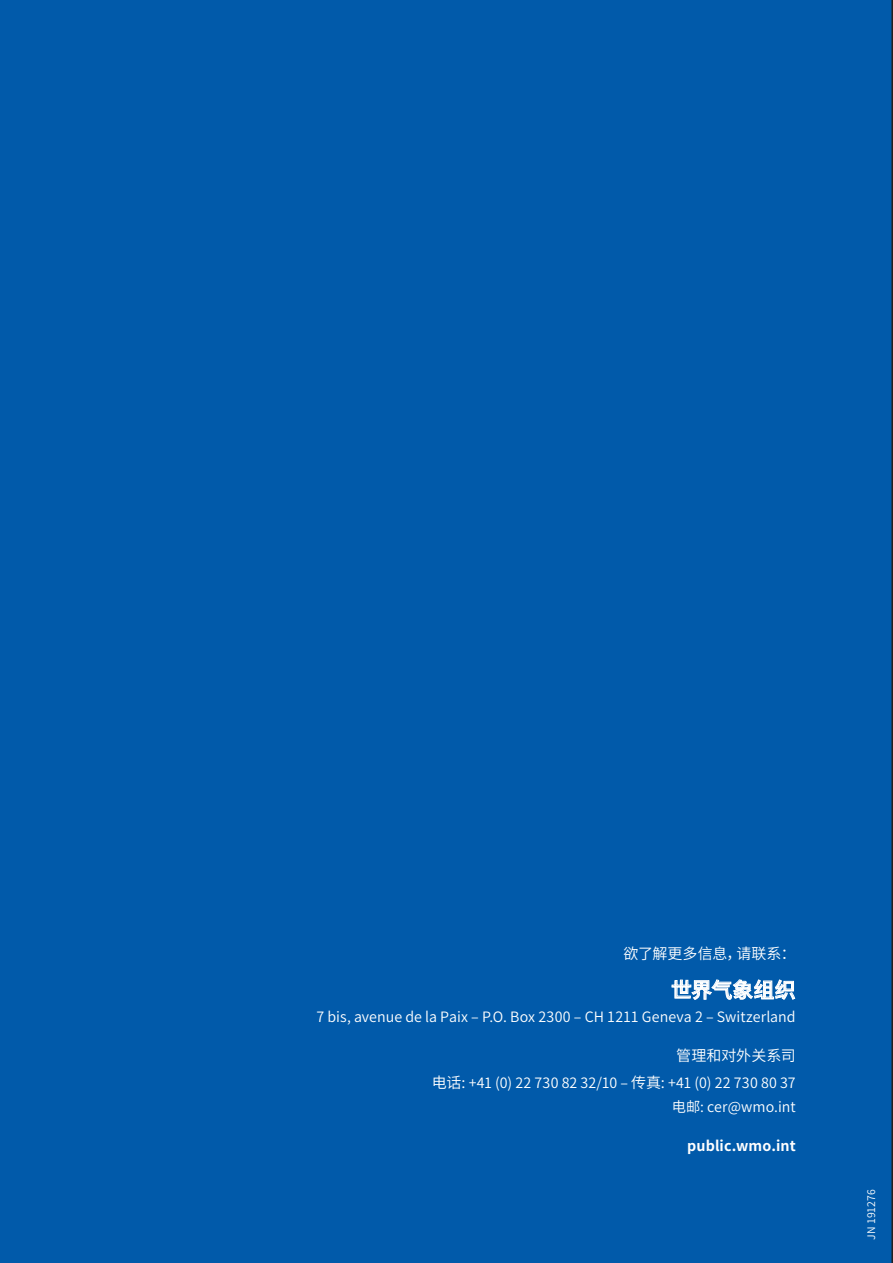
<style>
.page{position:relative;width:893px;height:1263px;background:#015aaa}
.page>*{position:absolute;margin:0;border:0;box-sizing:border-box;transform-origin:0 0}
.t1{font:500 21px "Noto Sans CJ Ksc";letter-spacing:-.005em;color:#fff}
.t2{font:600 15px "Noto Sans CJ Ksc";color:#fff}
.t3{font:600 14.25px "Noto Sans CJ Ksc";letter-spacing:.005em;color:#fff}
.t4{font:700 14.25px "Noto Sans CJ Ksc";letter-spacing:.005em;color:#fff}
.t5{font:600 10.5px "Noto Sans CJ Ksc";letter-spacing:.01em;color:#fff}
.s1{font-size:15px}
</style>
<div class="page">
<svg style="left:672px;top:979px;width:123px;height:21px"></svg>
<p class="t2" style="left:623px;top:944px;width:174px">欲了解更多信息，请联系：</p>
<p class="t1" style="left:671px;top:978px;width:126px">世界气象组织</p>
<p class="t3" style="left:316px;top:1008px;width:481px">7 bis, avenue de la Paix – P.O. Box 2300 – CH 1211 Geneva 2 – Switzerland</p>
<p class="t2" style="left:676px;top:1046px;width:121px">管理和对外关系司</p>
<p class="t3" style="left:432px;top:1074px;width:365px"><span class="s1">电话:</span> +41 (0) 22 730 82 32/10 – <span class="s1">传真:</span> +41 (0) 22 730 80 37</p>
<p class="t3" style="left:672px;top:1098px;width:125px">电邮: cer@wmo.int</p>
<p class="t4" style="left:687px;top:1137px;width:110px">public.wmo.int</p>
<p class="t5" style="left:865px;top:1240px;width:52px;rotate:-90deg">JN 191276</p>
</div>
